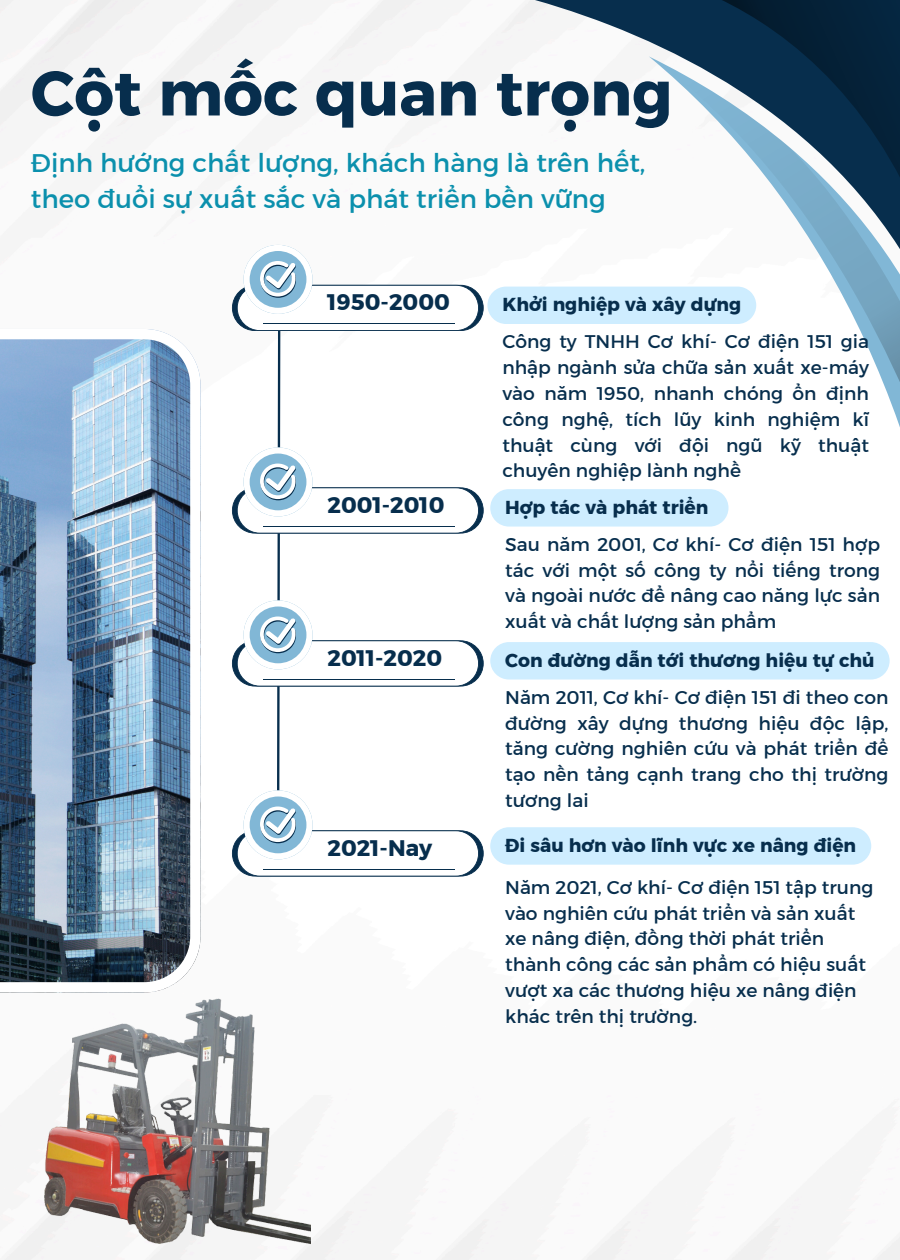
<style>
.page{position:relative;width:900px;height:1260px;background:#fff}
.page>*{position:absolute;margin:0;border:0;box-sizing:border-box;transform-origin:0 0}
.t1{font:62.5px "Kief Montaser Bold";color:#072e4d}
.t2{font:26px/36.4px "Kief Montaser Regular";color:#0b90ad}
.t3{font:22.44px "Kief Montaser Bold";color:#072e4d}
.t4{font:18.69px/25.8px "Kief Montaser Regular";color:#072e4d;text-align:justify}
.t5{font:18.69px "Kief Montaser Bold";color:#072e4d}
</style>
<div class="page">
<img style="left:0;top:0;width:900px;height:1260px">
<img style="left:0;top:329px;width:200px;height:663px">
<svg style="left:756px;top:540px;width:144px;height:151px"></svg>
<svg style="left:353px;top:0;width:261px;height:245px"></svg>
<svg style="left:614px;top:0;width:286px;height:245px"></svg>
<svg style="left:649px;top:56px;width:251px;height:484px"></svg>
<img style="left:31px;top:981px;width:279px;height:279px">
<svg style="left:232px;top:245px;width:524px;height:631px"></svg>
<div style="left:490px;top:642px;width:400px;height:38px;background:#ceedff;border-radius:19px"></div>
<div style="left:490px;top:827px;width:381px;height:38px;background:#ceedff;border-radius:19px"></div>
<h4 class="t1" style="left:31px;top:55px;width:643px">Cột mốc quan trọng</h4>
<p class="t2" style="left:31px;top:144px;width:616px">Định hướng chất lượng, khách hàng là trên hết, theo đuổi sự xuất sắc và phát triển bền vững</p>
<h4 class="t3" style="left:328px;top:288px;width:124px">1950-2000</h4>
<p class="t5" style="left:502px;top:293px;width:240px">Khởi nghiệp và xây dựng</p>
<h4 class="t4" style="left:502px;top:329px;width:368px">Công ty TNHH Cơ khí- Cơ điện 151 gia nhập ngành sửa chữa sản xuất xe-máy vào năm 1950, nhanh chóng ổn định công nghệ, tích lũy kinh nghiệm kĩ thuật cùng với đội ngũ kỹ thuật chuyên nghiệp lành nghề</h4>
<h1 class="t3" style="left:328px;top:491px;width:118px">2001-2010</h1>
<h2 class="t5" style="left:505px;top:496px;width:205px">Hợp tác và phát triển</h2>
<p class="t4" style="left:505px;top:531px;width:376px">Sau năm 2001, Cơ khí- Cơ điện 151 hợp tác với một số công ty nổi tiếng trong và ngoài nước để nâng cao năng lực sản xuất và chất lượng sản phẩm</p>
<p class="t3" style="left:328px;top:644px;width:116px">2011-2020</p>
<h3 class="t5" style="left:505px;top:649px;width:371px">Con đường dẫn tới thương hiệu tự chủ</h3>
<p class="t4" style="left:505px;top:684px;width:385px">Năm 2011, Cơ khí- Cơ điện 151 đi theo con đường xây dựng thương hiệu độc lập, tăng cường nghiên cứu và phát triển để tạo nền tảng cạnh trang cho thị trường tương lai</p>
<p class="t3" style="left:328px;top:834px;width:106px">2021-Nay</p>
<h3 class="t4" style="left:505px;top:874px;width:370px;text-align:left">Năm 2021, Cơ khí- Cơ điện 151 tập trung vào nghiên cứu phát triển và sản xuất xe nâng điện, đồng thời phát triển thành công các sản phẩm có hiệu suất vượt xa các thương hiệu xe nâng điện khác trên thị trường.</h3>
<p class="t5" style="left:505px;top:834px;width:353px">Đi sâu hơn vào lĩnh vực xe nâng điện</p>
</div>
